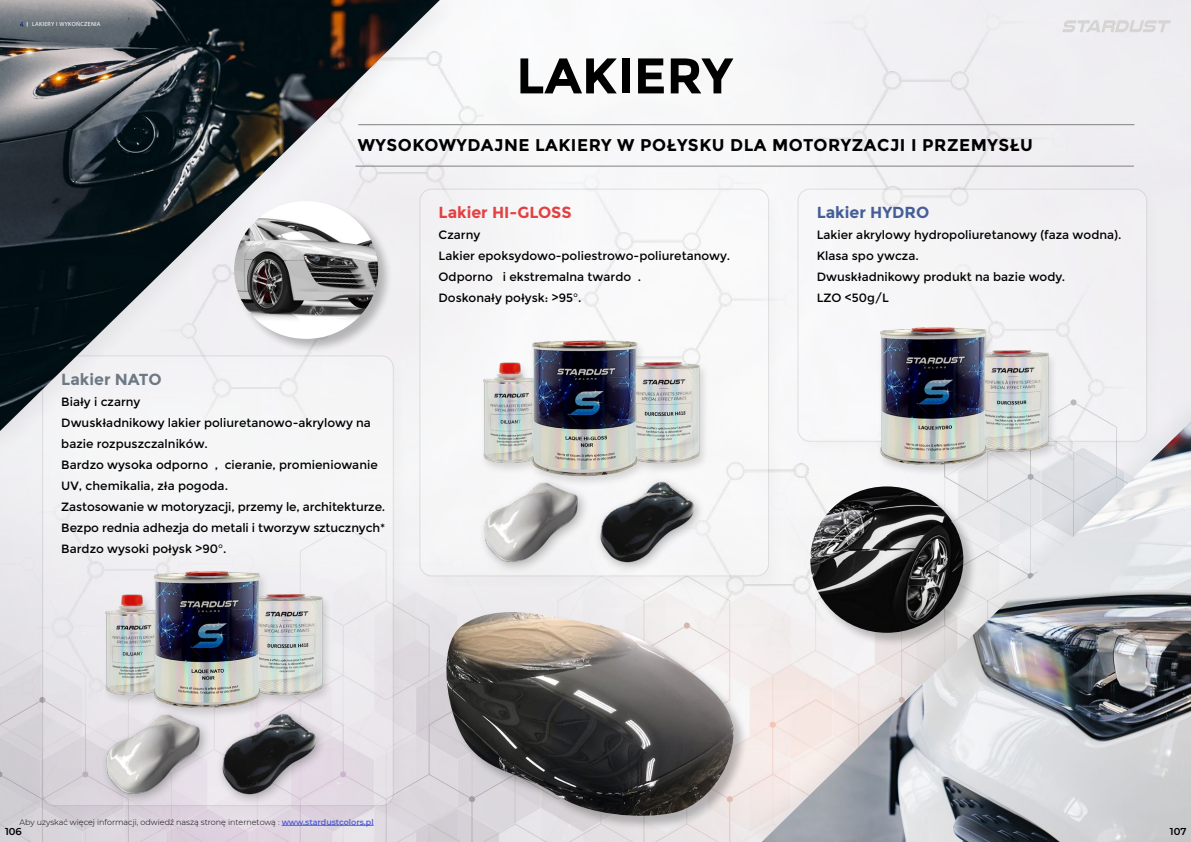
<style>
.page{position:relative;width:1191px;height:842px;background:#fff}
.page>*{position:absolute;margin:0;border:0;box-sizing:border-box;transform-origin:0 0}
.titre_page_pres{font:700 50px "Montserrat";color:#000}
.sous_titre_page{font:700 17px "Montserrat";letter-spacing:.03em;color:#000}
.texte_page_pres{font:700 16px "Montserrat";color:#e24041}
.texte_page_pres-2{font:700 16px "Montserrat";color:#455e97}
.texte_page_pres-3{font:700 16px "Montserrat";color:#6e7984}
.texte_page_pres-4{font:12px/21px "Montserrat";color:#000}
.ref_légende{font:600 10px "Montserrat";color:#000}
.t1{font:300 8px "Montserrat";color:#000}
.t2{font:6px "Myriad Pro";letter-spacing:.05em;color:#fff}
.s1{font-weight:600;color:#4f5cd6}
</style>
<div class="page">
<img style="left:0;top:0;width:1191px;height:842px">
<img style="left:503px;top:153px;width:291px;height:223px">
<img style="left:657px;top:594px;width:77px;height:17px">
<img style="left:464px;top:43px;width:20px;height:142px">
<div style="left:771px;top:0;width:332px;height:215px;background:#f1f0f3"></div>
<svg style="left:1062px;top:20px;width:109px;height:12px"></svg>
<hr style="left:282px;top:825px;width:92px;height:1px;background:#4f5cd6">
<hr style="left:358px;top:125px;width:776px;height:1px;background:#808080">
<div style="left:38px;top:351px;width:373px;height:473px;background:#000;opacity:.1"></div>
<svg style="left:43px;top:356px;width:350px;height:450px;fill:#f1f1f3"></svg>
<div style="left:416px;top:185px;width:371px;height:409px;background:#000;opacity:.1"></div>
<div style="left:420px;top:189px;width:348px;height:387px;background:#f8f8f9;border-radius:12px"></div>
<div style="left:794px;top:185px;width:371px;height:275px;background:#edecef"></div>
<div style="left:798px;top:189px;width:348px;height:252px;background:#f3f3f5;border-radius:12px"></div>
<div style="left:734px;top:393px;width:457px;height:449px;background:#000;opacity:.05"></div>
<img style="left:761px;top:421px;width:430px;height:421px">
<div style="left:0;top:0;width:464px;height:457px;background:#f6f6f7"></div>
<img style="left:0;top:0;width:440px;height:431px">
<div style="left:102px;top:569px;width:231px;height:151px;background:#eae8eb"></div>
<img style="left:102px;top:561px;width:225px;height:159px">
<img style="left:483px;top:329px;width:221px;height:154px">
<div style="left:876px;top:326px;width:182px;height:151px;background:#000;opacity:.15"></div>
<img style="left:836px;top:318px;width:217px;height:159px">
<svg style="left:20px;top:22px;width:8px;height:5px"></svg>
<div style="left:100px;top:708px;width:111px;height:98px;background:#000;opacity:.3"></div>
<img style="left:107px;top:714px;width:92px;height:80px">
<div style="left:478px;top:476px;width:111px;height:98px;background:#000;opacity:.3"></div>
<img style="left:485px;top:482px;width:92px;height:80px">
<div style="left:215px;top:707px;width:112px;height:99px;background:#000;opacity:.3"></div>
<img style="left:222px;top:714px;width:93px;height:80px">
<div style="left:593px;top:475px;width:112px;height:99px;background:#000;opacity:.3"></div>
<img style="left:600px;top:482px;width:93px;height:80px">
<hr style="left:355px;top:166px;width:779px;height:1px;background:#808080">
<div style="left:446px;top:611px;width:302px;height:220px;background:#000;opacity:.25"></div>
<img style="left:445px;top:612px;width:288px;height:205px">
<div style="left:233px;top:200px;width:160px;height:153px;background:#000;opacity:.25"></div>
<img style="left:234px;top:201px;width:144px;height:138px">
<div style="left:809px;top:486px;width:169px;height:161px;background:#000;opacity:.25"></div>
<img style="left:810px;top:486px;width:153px;height:147px">
<p class="t2" style="left:32px;top:20px;width:70px">LAKIERY I WYKOŃCZENIA</p>
<p class="titre_page_pres" style="left:516px;top:46px;width:218px">LAKIERY</p>
<p class="sous_titre_page" style="left:358px;top:135px;width:676px">WYSOKOWYDAJNE LAKIERY W POŁYSKU DLA MOTORYZACJI I PRZEMYSŁU</p>
<p class="texte_page_pres" style="left:438px;top:202px;width:135px">Lakier HI-GLOSS</p>
<p class="texte_page_pres-4" style="left:438px;top:224px;width:43px">Czarny</p>
<p class="texte_page_pres-4" style="left:438px;top:245px;width:293px">Lakier epoksydowo-poliestrowo-poliuretanowy.<br>Odpornoś i ekstremalna twardoś .<br>Doskonały połysk: &gt;95°.</p>
<p class="texte_page_pres-2" style="left:816px;top:202px;width:114px">Lakier HYDRO</p>
<p class="texte_page_pres-4" style="left:816px;top:224px;width:306px">Lakier akrylowy hydropoliuretanowy (faza wodna).<br>Klasa spo ywcza.<br>Dwuskładnikowy produkt na bazie wody.<br>LZO &lt;50g/L</p>
<p class="texte_page_pres-3" style="left:61px;top:370px;width:102px">Lakier NATO</p>
<p class="texte_page_pres-4" style="left:61px;top:391px;width:325px">Biały i czarny<br>Dwuskładnikowy lakier poliuretanowo-akrylowy na bazie rozpuszczalników.<br>Bardzo wysoka odpornoś , ścieranie, promieniowanie UV, chemikalia, zła pogoda.<br>Zastosowanie w motoryzacji, przemyśle, architekturze.<br>Bezpośrednia adhezja do metali i tworzyw sztucznych* Bardzo wysoki połysk &gt;90°.</p>
<p class="t1" style="left:20px;top:816px;width:355px">Aby uzyskać więcej informacji, odwiedź naszą stronę internetową : <span class="s1">www.stardustcolors.pl</span></p>
<p class="ref_légende" style="left:5px;top:824px;width:18px">106</p>
<p class="ref_légende" style="left:1169px;top:824px;width:18px">107</p>
</div>
